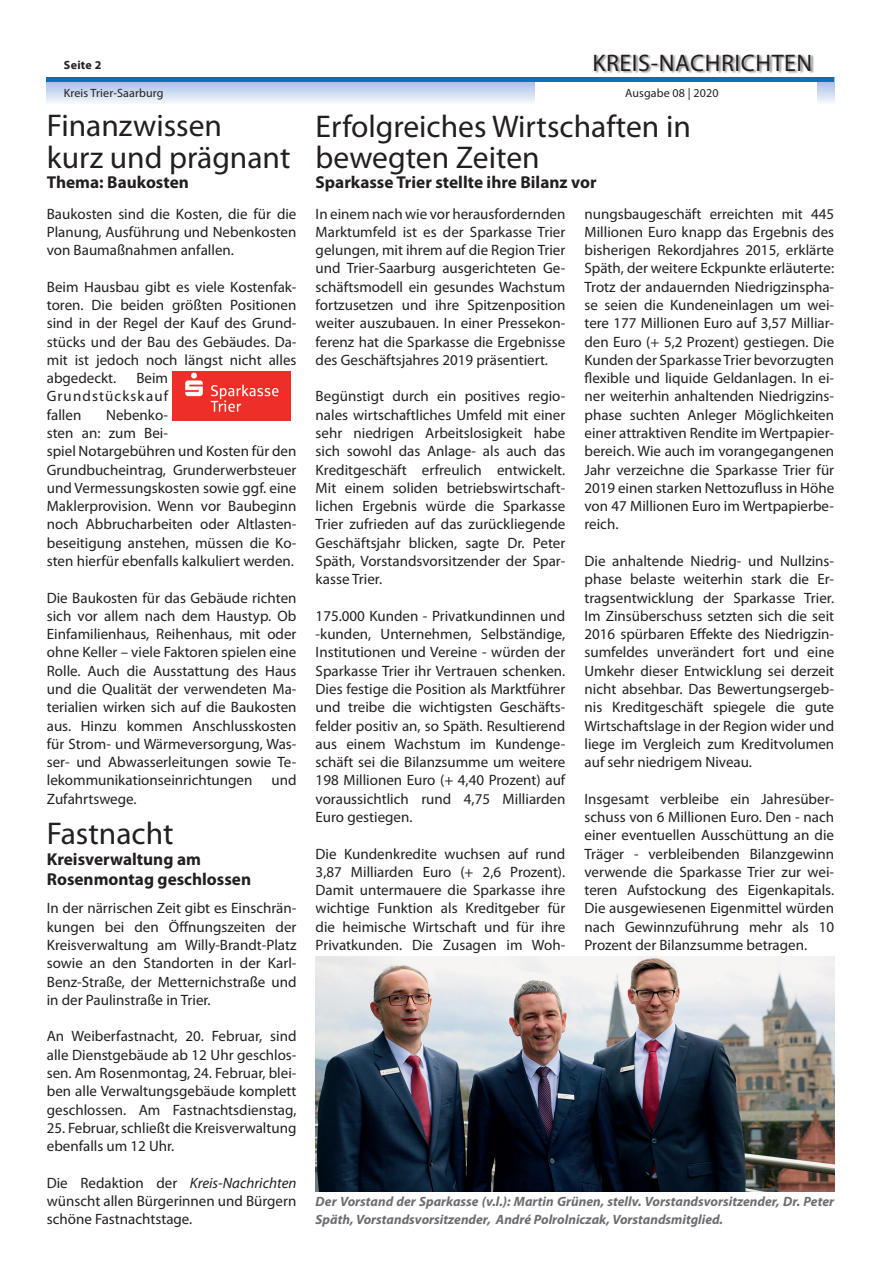
<style>
.page{position:relative;width:881px;height:1263px;background:#fff}
.page>*{position:absolute;margin:0;border:0;box-sizing:border-box;transform-origin:0 0}
.Headline{font:31.5px "Myriad Pro";color:#231f20}
.t1{font:24px "Myriad Pro";letter-spacing:.025em;color:#231f20}
.Subline{font:700 17.25px "Myriad Pro";color:#231f20}
.Fließtext{font:15px/18.3px "Myriad Pro";color:#231f20;text-align:justify}
.Bilduntertitel{font:italic 700 13.5px/18.3px "Myriad Pro";color:#6c6d70}
.t2{font:12px "Myriad Pro";letter-spacing:.01em;color:#231f20}
.t3{font:700 12px "Myriad Pro";letter-spacing:.025em;color:#231f20}
.s1{font-style:italic}
</style>
<div class="page">
<svg style="left:47px;top:82px;width:786px;height:21px;background:#cedbef"></svg>
<div style="left:535px;top:0;width:281px;height:113px;background:#fff"></div>
<div style="left:594px;top:54px;width:219px;height:20px;background:#231f20;opacity:.5"></div>
<hr style="left:47px;top:78px;width:786px;height:4px;background:#0072bc">
<img style="left:172px;top:371px;width:118px;height:50px">
<img style="left:315px;top:957px;width:518px;height:234px">
<p class="t3" style="left:64px;top:57px;width:39px">Seite 2</p>
<h2 class="t1" style="left:592px;top:48px;width:221px">KREIS-NACHRICHTEN</h2>
<p class="t2" style="left:64px;top:86px;width:101px">Kreis Trier-Saarburg</p>
<p class="t2" style="left:625px;top:86px;width:95px">Ausgabe 08 | 2020</p>
<p class="Headline" style="left:47px;top:106px;width:177px">Finanzwissen</p>
<p class="Headline" style="left:47px;top:138px;width:245px">kurz und prägnant</p>
<p class="Subline" style="left:47px;top:171px;width:144px">Thema: Baukosten</p>
<p class="Fließtext" style="left:47px;top:204px;width:251px">Baukosten sind die Kosten, die für die Planung, Ausführung und Nebenkosten von Baumaßnahmen anfallen.</p>
<p class="Fließtext" style="left:47px;top:277px;width:251px">Beim Hausbau gibt es viele Kostenfak&shy;toren. Die beiden größten Positionen sind in der Regel der Kauf des Grund&shy;stücks und der Bau des Gebäudes. Da&shy;mit ist jedoch noch längst nicht alles abgedeckt.</p>
<p class="Fließtext" style="left:47px;top:369px;width:123px;text-indent:89px">Beim Grundstückskauf fallen</p>
<p class="Fließtext" style="left:47px;top:405px;width:251px;text-align:left;text-indent:59px">Nebenko-<br>sten an: zum Bei-<br>spiel Notargebühren und Kosten für den Grundbucheintrag, Grunderwerbsteuer und Vermessungskosten sowie ggf. eine Maklerprovision. Wenn vor Baubeginn noch Abbrucharbeiten oder Altlasten&shy;beseitigung anstehen, müssen die Ko&shy;sten hierfür ebenfalls kalkuliert werden.</p>
<p class="Fließtext" style="left:47px;top:588px;width:251px">Die Baukosten für das Gebäude richten sich vor allem nach dem Haustyp. Ob Einfamilienhaus, Reihenhaus, mit oder ohne Keller – viele Faktoren spielen eine Rolle. Auch die Ausstattung des Haus und die Qualität der verwendeten Ma&shy;terialien wirken sich auf die Baukosten aus. Hinzu kommen Anschlusskosten für Strom- und Wärmeversorgung, Was&shy;ser- und Abwasserleitungen sowie Te&shy;lekommunikationseinrichtungen</p>
<p class="Fließtext" style="left:271px;top:771px;width:27px">und</p>
<p class="Fließtext" style="left:47px;top:789px;width:91px">Zufahrtswege.</p>
<p class="Headline" style="left:47px;top:814px;width:128px">Fastnacht</p>
<p class="Subline" style="left:47px;top:847px;width:156px">Kreisverwaltung am</p>
<p class="Subline" style="left:47px;top:868px;width:206px">Rosenmontag geschlossen</p>
<p class="Fließtext" style="left:47px;top:899px;width:251px">In der närrischen Zeit gibt es Einschrän&shy;kungen bei den Öffnungszeiten der Kreisverwaltung am Willy-Brandt-Platz sowie an den Standorten in der Karl-Benz-Straße, der Metternichstraße und in der Paulinstraße in Trier.</p>
<p class="Fließtext" style="left:47px;top:1027px;width:251px">An Weiberfastnacht, 20. Februar, sind alle Dienstgebäude ab 12 Uhr geschlos&shy;sen. Am Rosenmontag, 24. Februar, blei&shy;ben alle Verwaltungsgebäude komplett geschlossen. Am Fastnachtsdienstag,</p>
<p class="Fließtext" style="left:47px;top:1118px;width:251px">25. Februar, schließt die Kreisverwaltung ebenfalls um 12 Uhr.</p>
<p class="Fließtext" style="left:47px;top:1173px;width:251px">Die Redaktion der <span class="s1">Kreis-Nachrichten </span>wünscht allen Bürgerinnen und Bürgern schöne Fastnachtstage.</p>
<p class="Headline" style="left:315px;top:107px;width:377px">Erfolgreiches Wirtschaften in</p>
<p class="Headline" style="left:315px;top:138px;width:225px">bewegten Zeiten</p>
<p class="Subline" style="left:315px;top:171px;width:282px">Sparkasse Trier stellte ihre Bilanz vor</p>
<p class="Fließtext" style="left:315px;top:204px;width:251px">In einem nach wie vor herausfordernden Marktumfeld ist es der Sparkasse Trier gelungen, mit ihrem auf die Region Trier und Trier-Saarburg ausgerichteten Ge&shy;schäftsmodell ein gesundes Wachstum fortzusetzen und ihre Spitzenposition weiter auszubauen. In einer Pressekon&shy;ferenz hat die Sparkasse die Ergebnisse des Geschäftsjahres 2019 präsentiert.</p>
<p class="Fließtext" style="left:315px;top:387px;width:251px">Begünstigt durch ein positives regio&shy;nales wirtschaftliches Umfeld mit einer sehr niedrigen Arbeitslosigkeit habe sich sowohl das Anlage- als auch das Kreditgeschäft erfreulich entwickelt.<br>Mit einem soliden betriebswirtschaft&shy;lichen Ergebnis würde die Sparkasse Trier zufrieden auf das zurückliegende Geschäftsjahr blicken, sagte Dr. Peter Späth, Vorstandsvorsitzender der Spar&shy;kasse Trier.</p>
<p class="Fließtext" style="left:315px;top:606px;width:251px">175.000 Kunden - Privatkundinnen und -kunden, Unternehmen, Selbständige, Institutionen und Vereine - würden der Sparkasse Trier ihr Vertrauen schenken.<br>Dies festige die Position als Marktführer und treibe die wichtigsten Geschäfts&shy;felder positiv an, so Späth. Resultierend aus einem Wachstum im Kundenge&shy;schäft sei die Bilanzsumme um weitere 198 Millionen Euro (+ 4,40 Prozent) auf voraussichtlich rund 4,75 Milliarden Euro gestiegen.</p>
<p class="Fließtext" style="left:315px;top:844px;width:251px">Die Kundenkredite wuchsen auf rund 3,87 Milliarden Euro (+ 2,6 Prozent).<br>Damit untermauere die Sparkasse ihre wichtige Funktion als Kreditgeber für die heimische Wirtschaft und für ihre Privatkunden. Die Zusagen im Woh-</p>
<p class="Fließtext" style="left:584px;top:204px;width:251px">nungsbaugeschäft erreichten mit 445<br>Millionen Euro knapp das Ergebnis des bisherigen Rekordjahres 2015, erklärte Späth, der weitere Eckpunkte erläuterte:</p>
<p class="Fließtext" style="left:584px;top:277px;width:251px">Trotz der andauernden Niedrigzinspha&shy;se seien die Kundeneinlagen um wei&shy;tere 177 Millionen Euro auf 3,57 Milliar&shy;den Euro (+ 5,2 Prozent) gestiegen. Die Kunden der Sparkasse Trier bevorzugten flexible und liquide Geldanlagen. In ei&shy;ner weiterhin anhaltenden Niedrigzins&shy;phase suchten Anleger Möglichkeiten einer attraktiven Rendite im Wertpapier&shy;bereich. Wie auch im vorangegangenen Jahr verzeichne die Sparkasse Trier für 2019 einen starken Nettozufluss in Höhe von 47 Millionen Euro im Wertpapierbe&shy;reich.</p>
<p class="Fließtext" style="left:584px;top:552px;width:251px">Die anhaltende Niedrig- und Nullzins&shy;phase belaste weiterhin stark die Er&shy;tragsentwicklung der Sparkasse Trier.<br>Im Zinsüberschuss setzten sich die seit 2016 spürbaren Effekte des Niedrigzin&shy;sumfeldes unverändert fort und eine Umkehr dieser Entwicklung sei derzeit nicht absehbar. Das Bewertungsergeb&shy;nis Kreditgeschäft spiegele die gute Wirtschaftslage in der Region wider und liege im Vergleich zum Kreditvolumen auf sehr niedrigem Niveau.</p>
<p class="Fließtext" style="left:584px;top:789px;width:251px">Insgesamt verbleibe ein Jahresüber&shy;schuss von 6 Millionen Euro. Den - nach einer eventuellen Ausschüttung an die Träger - verbleibenden Bilanzgewinn verwende die Sparkasse Trier zur wei&shy;teren Aufstockung des Eigenkapitals.<br>Die ausgewiesenen Eigenmittel würden nach Gewinnzuführung mehr als 10<br>Prozent der Bilanzsumme betragen.</p>
<p class="Bilduntertitel" style="left:315px;top:1192px;width:520px">Der Vorstand der Sparkasse (v.l.): Martin Grünen, stellv. Vorstandsvorsitzender, Dr. Peter<br>Späth, Vorstandsvorsitzender, André Polrolniczak, Vorstandsmitglied.</p>
</div>
